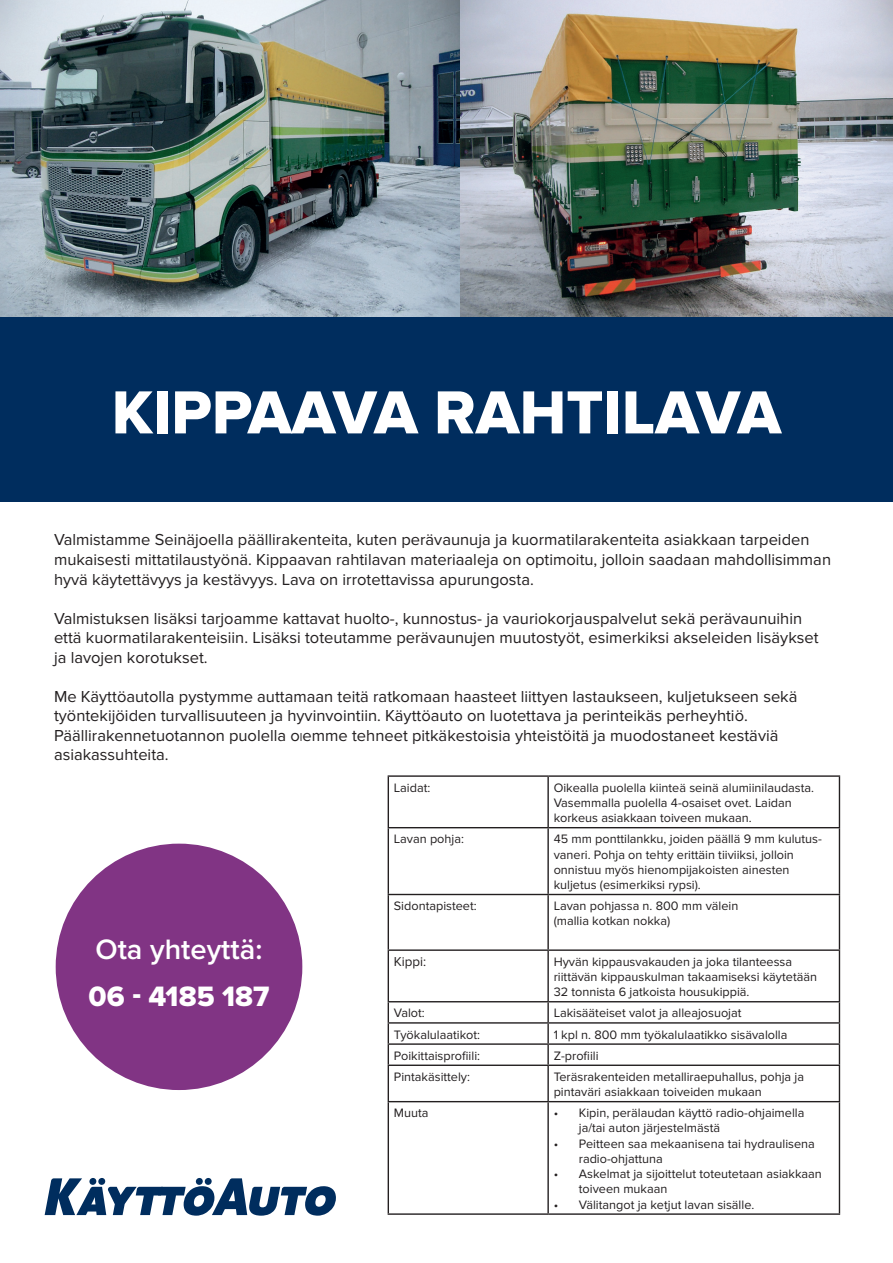
<style>
.page{position:relative;width:893px;height:1263px;background:#fff}
.page>*{position:absolute;margin:0;border:0;box-sizing:border-box;transform-origin:0 0}
.t1{font:63px "Proxima Nova Extrabld";color:#fff}
.t2{font:600 29.1px "Proxima Nova";color:#fff}
.t3{font:29.1px "Proxima Nova Extrabld";color:#fff}
.t4{font:16.5px/19.5px "Proxima Nova";color:#231f20}
.t5{font:13.35px "Proxima Nova";color:#231f20}
.t6{font:12.6px/15.1px "Proxima Nova";color:#231f20}
.s1{font-size:12px}
</style>
<div class="page">
<div style="left:0;top:316px;width:893px;height:186px;background:#002d5e"></div>
<svg style="left:45px;top:1178px;width:291px;height:38px"></svg>
<div style="left:56px;top:844px;width:246px;height:246px;background:#813484;border-radius:50%"></div>
<hr style="left:388px;top:775px;width:160px;height:2px;background:#231f20">
<hr style="left:388px;top:777px;width:1px;height:50px;background:#231f20">
<hr style="left:548px;top:775px;width:292px;height:2px;background:#231f20">
<hr style="left:547px;top:777px;width:2px;height:50px;background:#231f20">
<hr style="left:839px;top:777px;width:1px;height:50px;background:#231f20">
<hr style="left:388px;top:827px;width:160px;height:1px;background:#231f20">
<hr style="left:388px;top:828px;width:1px;height:66px;background:#231f20">
<hr style="left:548px;top:827px;width:292px;height:1px;background:#231f20">
<hr style="left:547px;top:828px;width:2px;height:66px;background:#231f20">
<hr style="left:839px;top:828px;width:1px;height:66px;background:#231f20">
<hr style="left:388px;top:894px;width:160px;height:1px;background:#231f20">
<hr style="left:388px;top:895px;width:1px;height:54px;background:#231f20">
<hr style="left:548px;top:894px;width:292px;height:1px;background:#231f20">
<hr style="left:547px;top:895px;width:2px;height:54px;background:#231f20">
<hr style="left:839px;top:895px;width:1px;height:54px;background:#231f20">
<hr style="left:388px;top:949px;width:160px;height:2px;background:#231f20">
<hr style="left:388px;top:951px;width:1px;height:50px;background:#231f20">
<hr style="left:548px;top:949px;width:292px;height:2px;background:#231f20">
<hr style="left:547px;top:951px;width:2px;height:50px;background:#231f20">
<hr style="left:839px;top:951px;width:1px;height:50px;background:#231f20">
<hr style="left:388px;top:1001px;width:160px;height:1px;background:#231f20">
<hr style="left:548px;top:1001px;width:292px;height:1px;background:#231f20">
<hr style="left:547px;top:1002px;width:2px;height:20px;background:#231f20">
<hr style="left:388px;top:1022px;width:160px;height:1px;background:#231f20">
<hr style="left:548px;top:1022px;width:292px;height:1px;background:#231f20">
<hr style="left:547px;top:1023px;width:2px;height:20px;background:#231f20">
<hr style="left:388px;top:1043px;width:160px;height:2px;background:#231f20">
<svg style="left:388px;top:1002px;width:1px;height:62px"></svg>
<hr style="left:548px;top:1043px;width:292px;height:2px;background:#231f20">
<svg style="left:547px;top:1045px;width:2px;height:19px"></svg>
<svg style="left:839px;top:1002px;width:1px;height:62px"></svg>
<hr style="left:388px;top:1064px;width:160px;height:2px;background:#231f20">
<hr style="left:388px;top:1066px;width:1px;height:35px;background:#231f20">
<hr style="left:548px;top:1064px;width:292px;height:2px;background:#231f20">
<hr style="left:547px;top:1066px;width:2px;height:35px;background:#231f20">
<hr style="left:839px;top:1066px;width:1px;height:35px;background:#231f20">
<hr style="left:388px;top:1101px;width:160px;height:1px;background:#231f20">
<hr style="left:388px;top:1102px;width:1px;height:111px;background:#231f20">
<hr style="left:548px;top:1101px;width:292px;height:1px;background:#231f20">
<hr style="left:547px;top:1102px;width:2px;height:111px;background:#231f20">
<hr style="left:839px;top:1102px;width:1px;height:111px;background:#231f20">
<hr style="left:388px;top:1213px;width:160px;height:2px;background:#231f20">
<hr style="left:548px;top:1213px;width:292px;height:2px;background:#231f20">
<img style="left:0;top:0;width:893px;height:316px">
<p class="t1" style="left:112px;top:376px;width:671px">KIPPAAVA RAHTILAVA</p>
<p class="t4" style="left:54px;top:530px;width:779px">Valmistamme Seinäjoella päällirakenteita, kuten perävaunuja ja kuormatilarakenteita asiakkaan tarpeiden mukaisesti mittatilaustyönä. Kippaavan rahtilavan materiaaleja on optimoitu, jolloin saadaan mahdollisimman hyvä käytettävyys ja kestävyys. Lava on irrotettavissa apurungosta.</p>
<p class="t4" style="left:54px;top:608px;width:750px">Valmistuksen lisäksi tarjoamme kattavat huolto-, kunnostus- ja vauriokorjauspalvelut sekä perävaunuihin</p>
<p class="t4" style="left:54px;top:628px;width:766px">että kuormatilarakenteisiin. Lisäksi toteutamme perävaunujen muutostyöt, esimerkiksi akseleiden lisäykset</p>
<p class="t4" style="left:54px;top:647px;width:155px">ja lavojen korotukset.</p>
<p class="t4" style="left:54px;top:686px;width:745px">Me Käyttöautolla pystymme auttamaan teitä ratkomaan haasteet liittyen lastaukseen, kuljetukseen sekä työntekijöiden turvallisuuteen ja hyvinvointiin. Käyttöauto on luotettava ja perinteikäs perheyhtiö.</p>
<p class="t4" style="left:54px;top:725px;width:726px">Päällirakennetuotannon puolella o<span class="s1">l</span>emme tehneet pitkäkestoisia yhteistöitä ja muodostaneet kestäviä</p>
<p class="t4" style="left:54px;top:745px;width:116px">asiakassuhteita.</p>
<p class="t2" style="left:95px;top:928px;width:169px">Ota yhteyttä:</p>
<p class="t3" style="left:89px;top:979px;width:182px">06 - 4185 187</p>
<p class="t6" style="left:394px;top:780px;width:38px">Laidat:</p>
<p class="t6" style="left:554px;top:780px;width:262px">Oikealla puolella kiinteä seinä alumiinilaudasta.<br>Vasemmalla puolella 4-osaiset ovet. Laidan</p>
<p class="t6" style="left:554px;top:810px;width:199px">korkeus asiakkaan toiveen mukaan.</p>
<p class="t6" style="left:394px;top:832px;width:72px">Lavan pohja:</p>
<p class="t6" style="left:554px;top:832px;width:270px">45 mm ponttilankku, joiden päällä 9 mm kulutus&shy;vaneri. Pohja on tehty erittäin tiiviiksi, jolloin</p>
<p class="t6" style="left:554px;top:862px;width:237px">onnistuu myös hienompijakoisten ainesten</p>
<p class="t6" style="left:554px;top:877px;width:149px">kuljetus (esimerkiksi rypsi).</p>
<p class="t6" style="left:394px;top:898px;width:84px">Sidontapisteet:</p>
<p class="t6" style="left:554px;top:898px;width:186px">Lavan pohjassa n. 800 mm välein (mallia kotkan nokka)</p>
<p class="t5" style="left:394px;top:954px;width:34px">Kippi:</p>
<p class="t6" style="left:554px;top:954px;width:240px">Hyvän kippausvakauden ja joka tilanteessa</p>
<p class="t6" style="left:554px;top:969px;width:265px">riittävän kippauskulman takaamiseksi käytetään</p>
<p class="t6" style="left:554px;top:984px;width:197px">32 tonnista 6 jatkoista housukippiä.</p>
<p class="t6" style="left:394px;top:1006px;width:32px">Valot:</p>
<p class="t6" style="left:554px;top:1006px;width:189px">Lakisääteiset valot ja alleajosuojat</p>
<p class="t6" style="left:394px;top:1027px;width:88px">Työkalulaatikot:</p>
<p class="t6" style="left:554px;top:1027px;width:235px">1 kpl n. 800 mm työkalulaatikko sisävalolla</p>
<p class="t6" style="left:394px;top:1048px;width:88px">Poikittaisprofiili:</p>
<p class="t6" style="left:554px;top:1048px;width:46px">Z-profiili</p>
<p class="t6" style="left:394px;top:1069px;width:78px">Pintakäsittely:</p>
<p class="t6" style="left:554px;top:1069px;width:252px">Teräsrakenteiden metalliraepuhallus, pohja ja pintaväri asiakkaan toiveiden mukaan</p>
<p class="t6" style="left:394px;top:1106px;width:36px">Muuta</p>
<p class="t6" style="left:579px;top:1106px;width:227px;text-indent:-25px">• Kipin, perälaudan käyttö radio-ohjaimella ja/tai auton järjestelmästä</p>
<p class="t6" style="left:579px;top:1136px;width:238px;text-indent:-25px">• Peitteen saa mekaanisena tai hydraulisena radio-ohjattuna</p>
<p class="t6" style="left:579px;top:1166px;width:245px;text-indent:-25px">• Askelmat ja sijoittelut toteutetaan asiakkaan toiveen mukaan</p>
<p class="t6" style="left:554px;top:1197px;width:202px">• Välitangot ja ketjut lavan sisälle.</p>
</div>
